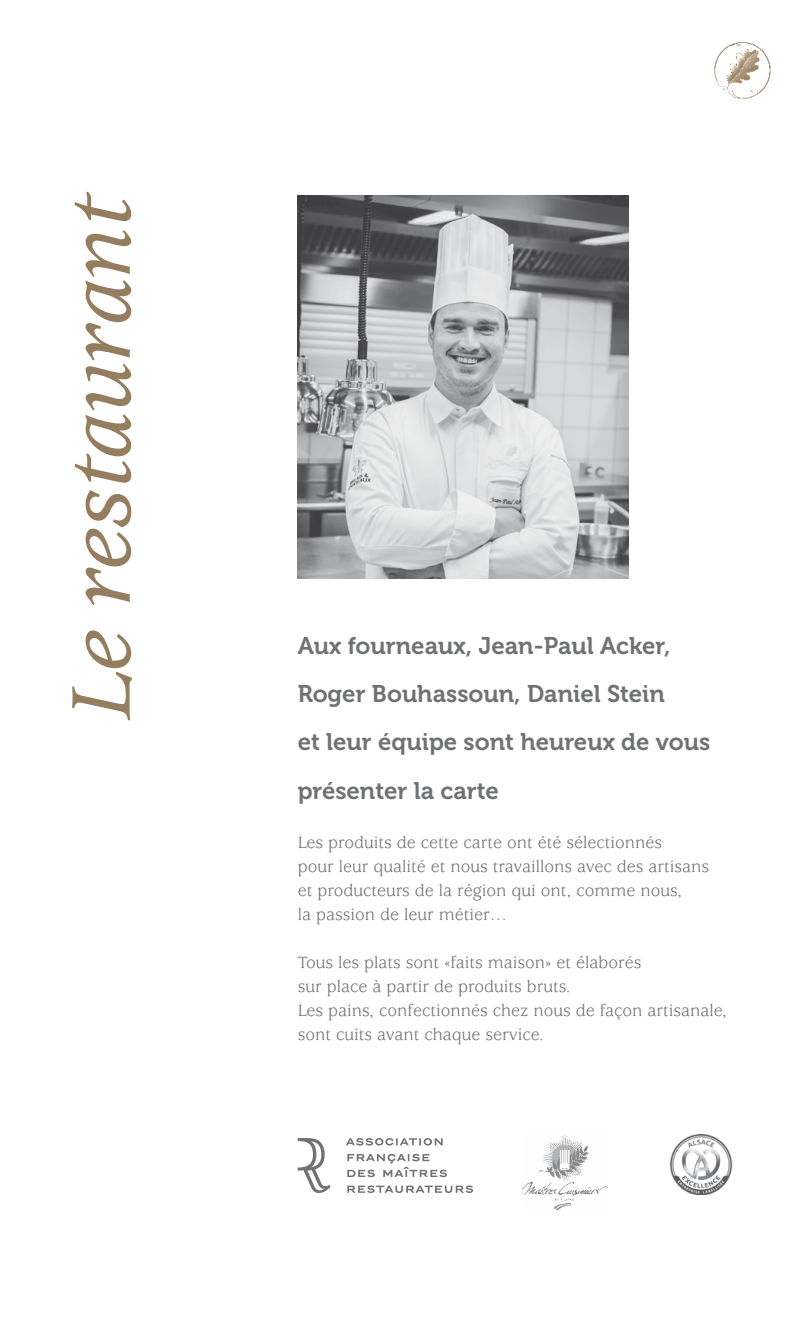
<style>
.page{position:relative;width:808px;height:1336px;background:#fff}
.page>*{position:absolute;margin:0;border:0;box-sizing:border-box;transform-origin:0 0}
.t1{font:italic 500 91.65px "Usherwood";color:#957d60}
.t2{font:24px/48px "Museo 700";color:#707172}
.t3{font:18px/24px "Usherwood";color:#707172}
</style>
<div class="page">
<img style="left:298px;top:196px;width:330px;height:382px">
<svg style="left:298px;top:1138px;width:32px;height:54px"></svg>
<svg style="left:347px;top:1185px;width:126px;height:7px"></svg>
<svg style="left:347px;top:1153px;width:100px;height:23px"></svg>
<svg style="left:346px;top:1138px;width:97px;height:7px"></svg>
<img style="left:522px;top:1134px;width:86px;height:74px">
<img style="left:670px;top:1134px;width:63px;height:60px">
<img style="left:714px;top:42px;width:57px;height:57px">
<h1 class="t1" style="left:51px;top:718px;width:528px;rotate:-90deg">Le restaurant</h1>
<h2 class="t2" style="left:298px;top:622px;width:414px">Aux fourneaux, Jean-Paul Acker,<br>Roger Bouhassoun, Daniel Stein<br>et leur équipe sont heureux de vous présenter la carte</h2>
<p class="t3" style="left:298px;top:831px;width:413px">Les produits de cette carte ont été sélectionnés<br>pour leur qualité et nous travaillons avec des artisans et producteurs de la région qui ont, comme nous,<br>la passion de leur métier…</p>
<p class="t3" style="left:298px;top:951px;width:431px">Tous les plats sont «faits maison» et élaborés<br>sur place à partir de produits bruts.<br>Les pains, confectionnés chez nous de façon artisanale, sont cuits avant chaque service.</p>
</div>
